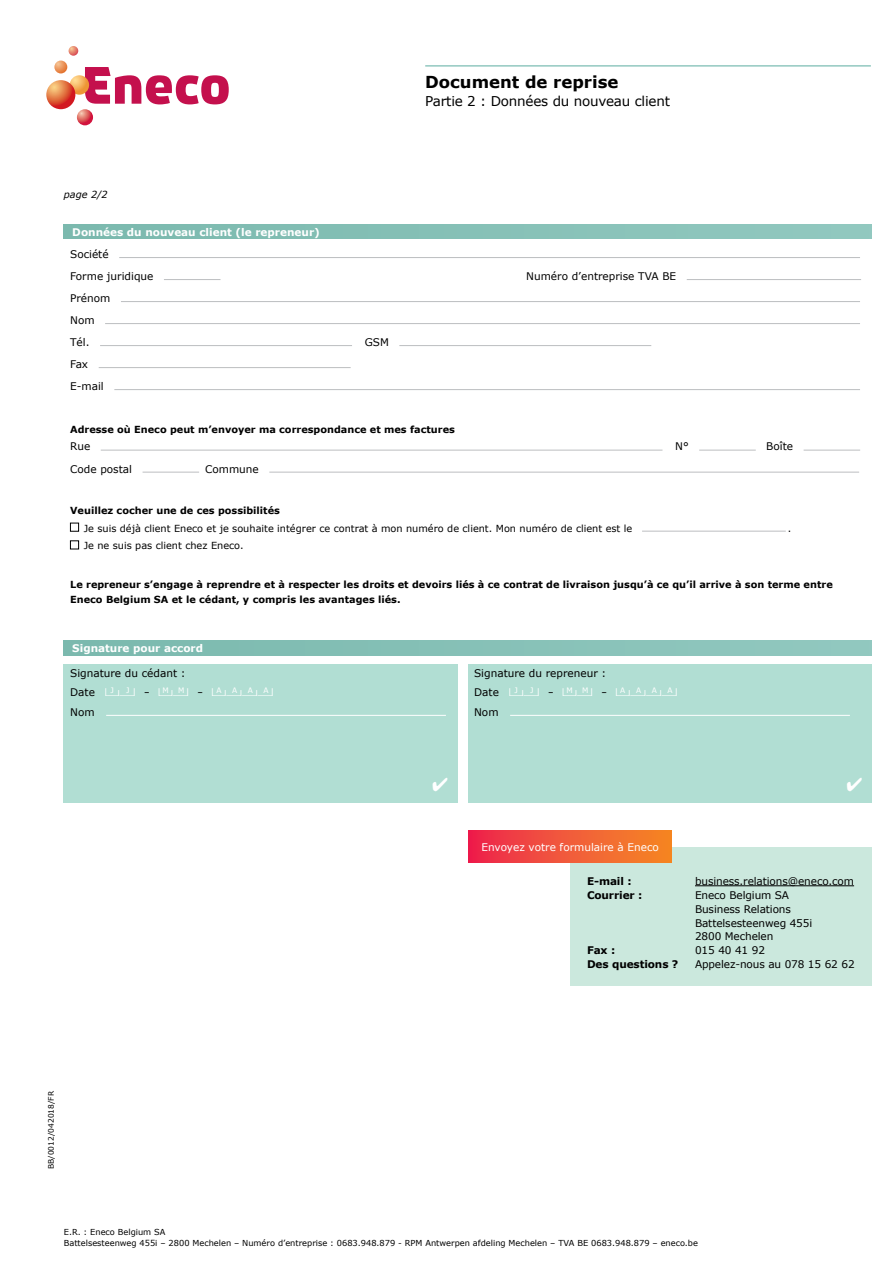
<style>
.page{position:relative;width:893px;height:1263px;background:#fff}
.page>*{position:absolute;margin:0;border:0;box-sizing:border-box;transform-origin:0 0}
.t1{font:700 16.5px "Verdana";color:#000}
.t2{font:13.5px "Verdana";letter-spacing:-.015em;color:#000}
.t3{font:10.5px/22px "Verdana";color:#000}
.t4{font:700 10.5px "Verdana";color:#fff}
.t5{font:700 10.5px "Verdana";letter-spacing:-.01em;color:#000}
.t6{font:10.5px "Border";letter-spacing:.15em;color:#fff;scale:1.3 1}
.t7{font:10.5px "Verdana";color:#fff}
.t8{font:700 9.75px/15px "Verdana";color:#000}
.t9{font:9.75px "Verdana";color:#000}
.t10{font:italic 9.75px "Verdana";color:#000}
.t11{font:8.25px/10.5px "Verdana";color:#000}
.t12{font:7.5px "Verdana";color:#000}
.t13{font:7.5px "Verdana";color:#fff}
.s1{font-family:"Verdana";color:#000}
</style>
<div class="page">
<svg style="left:85px;top:67px;width:144px;height:37px"></svg>
<svg style="left:70px;top:75px;width:19px;height:20px"></svg>
<svg style="left:46px;top:80px;width:29px;height:29px"></svg>
<svg style="left:77px;top:109px;width:16px;height:16px"></svg>
<svg style="left:54px;top:46px;width:24px;height:27px"></svg>
<hr style="left:425px;top:65px;width:446px;height:2px;background:#92c8c0">
<div style="left:64px;top:224px;width:808px;height:15px;background:#86c0b7"></div>
<hr style="left:119px;top:257px;width:741px;height:1px;background:#bcbec0">
<hr style="left:164px;top:279px;width:56px;height:1px;background:#bcbec0">
<hr style="left:687px;top:279px;width:174px;height:1px;background:#bcbec0">
<hr style="left:121px;top:301px;width:739px;height:1px;background:#bcbec0">
<hr style="left:105px;top:323px;width:755px;height:1px;background:#bcbec0">
<hr style="left:100px;top:345px;width:252px;height:1px;background:#bcbec0">
<hr style="left:399px;top:345px;width:252px;height:1px;background:#bcbec0">
<hr style="left:99px;top:367px;width:252px;height:1px;background:#bcbec0">
<hr style="left:114px;top:389px;width:746px;height:1px;background:#bcbec0">
<hr style="left:101px;top:450px;width:561px;height:1px;background:#bcbec0">
<hr style="left:699px;top:450px;width:57px;height:1px;background:#bcbec0">
<hr style="left:804px;top:450px;width:56px;height:1px;background:#bcbec0">
<hr style="left:143px;top:472px;width:56px;height:1px;background:#bcbec0">
<hr style="left:269px;top:472px;width:590px;height:1px;background:#bcbec0">
<div style="left:70px;top:523px;width:9px;height:8px;border:1px solid #000"></div>
<hr style="left:642px;top:531px;width:144px;height:1px;background:#bcbec0">
<div style="left:70px;top:540px;width:9px;height:9px;border:1px solid #000"></div>
<div style="left:468px;top:664px;width:404px;height:139px;background:#b1ded3"></div>
<hr style="left:510px;top:715px;width:340px;height:1px;background:#fff">
<div style="left:64px;top:664px;width:394px;height:139px;background:#b1ded3"></div>
<hr style="left:106px;top:715px;width:340px;height:1px;background:#fff">
<div style="left:64px;top:640px;width:808px;height:15px;background:#86c0b7"></div>
<div style="left:570px;top:847px;width:302px;height:138px;background:#cbe8dd"></div>
<hr style="left:695px;top:885px;width:159px;height:1px;background:#000">
<div style="left:469px;top:831px;width:202px;height:31px;background:linear-gradient(to right,#ed264e,#f58a24)"></div>
<p class="t10" style="left:64px;top:188px;width:46px">page 2/2</p>
<p class="t4" style="left:72px;top:224px;width:249px">Données du nouveau client (le repreneur)</p>
<p class="t3" style="left:70px;top:243px;width:85px">Société<br>Forme juridique</p>
<p class="t3" style="left:70px;top:287px;width:42px">Prénom<br>Nom<br>Tél.</p>
<h1 class="t1" style="left:425px;top:70px;width:195px">Document de reprise</h1>
<p class="t2" style="left:425px;top:92px;width:246px">Partie 2 : Données du nouveau client</p>
<p class="t3" style="left:365px;top:331px;width:26px">GSM</p>
<p class="t3" style="left:526px;top:265px;width:152px">Numéro d’entreprise TVA BE</p>
<p class="t3" style="left:70px;top:353px;width:35px">Fax<br>E-mail</p>
<p class="t8" style="left:70px;top:421px;width:386px">Adresse où Eneco peut m’envoyer ma correspondance et mes factures</p>
<p class="t3" style="left:70px;top:435px;width:22px">Rue</p>
<p class="t3" style="left:675px;top:435px;width:15px">N°</p>
<p class="t3" style="left:766px;top:435px;width:28px">Boîte</p>
<p class="t3" style="left:70px;top:457px;width:63px">Code postal</p>
<p class="t3" style="left:205px;top:457px;width:55px">Commune</p>
<p class="t8" style="left:70px;top:502px;width:211px">Veuillez cocher une de ces possibilités</p>
<p class="t9" style="left:84px;top:521px;width:550px">Je suis déjà client Eneco et je souhaite intégrer ce contrat à mon numéro de client. Mon numéro de client est le</p>
<p class="t9" style="left:788px;top:521px;width:5px">.</p>
<p class="t9" style="left:84px;top:539px;width:161px">Je ne suis pas client chez Eneco.</p>
<p class="t8" style="left:70px;top:576px;width:764px">Le repreneur s’engage à reprendre et à respecter les droits et devoirs liés à ce contrat de livraison jusqu’à ce qu’il arrive à son terme entre<br>Eneco Belgium SA et le cédant, y compris les avantages liés.</p>
<p class="t4" style="left:72px;top:640px;width:132px">Signature pour accord</p>
<p class="t3" style="left:70px;top:662px;width:117px">Signature du cédant :</p>
<p class="t6" style="left:70px;top:686px;width:157px"><span class="s1">Date</span> 13 <span class="s1">-</span> 13 <span class="s1">-</span> 1223</p>
<p class="t3" style="left:70px;top:701px;width:26px">Nom</p>
<p class="t13" style="left:111px;top:685px;width:5px">J</p>
<p class="t13" style="left:126px;top:685px;width:5px">J</p>
<p class="t13" style="left:162px;top:685px;width:24px">M M</p>
<p class="t13" style="left:216px;top:685px;width:7px">A</p>
<p class="t13" style="left:232px;top:685px;width:7px">A</p>
<p class="t13" style="left:248px;top:685px;width:7px">A</p>
<p class="t13" style="left:263px;top:685px;width:7px">A</p>
<p class="t3" style="left:474px;top:662px;width:134px">Signature du repreneur :</p>
<p class="t6" style="left:474px;top:686px;width:157px"><span class="s1">Date</span> 13 <span class="s1">-</span> 13 <span class="s1">-</span> 1223</p>
<p class="t3" style="left:474px;top:701px;width:26px">Nom</p>
<p class="t13" style="left:514px;top:685px;width:5px">J</p>
<p class="t13" style="left:530px;top:685px;width:5px">J</p>
<p class="t13" style="left:566px;top:685px;width:24px">M M</p>
<p class="t13" style="left:620px;top:685px;width:7px">A</p>
<p class="t13" style="left:636px;top:685px;width:7px">A</p>
<p class="t13" style="left:652px;top:685px;width:7px">A</p>
<p class="t13" style="left:667px;top:685px;width:7px">A</p>
<p class="t7" style="left:481px;top:840px;width:179px">Envoyez votre formulaire à Eneco</p>
<p class="t5" style="left:587px;top:874px;width:46px">E-mail :</p>
<p class="t3" style="left:695px;top:870px;width:161px">business.relations@eneco.com</p>
<p class="t5" style="left:587px;top:887px;width:57px">Courrier :</p>
<p class="t3" style="left:695px;top:888px;width:119px;line-height:14px">Eneco Belgium SA<br>Business Relations<br>Battelsesteenweg 455i<br>2800 Mechelen</p>
<p class="t5" style="left:587px;top:943px;width:30px">Fax :</p>
<p class="t3" style="left:695px;top:939px;width:72px">015 40 41 92</p>
<p class="t5" style="left:587px;top:957px;width:93px">Des questions ?</p>
<p class="t3" style="left:695px;top:953px;width:161px">Appelez-nous au 078 15 62 62</p>
<p class="t12" style="left:46px;top:1169px;width:79px;rotate:-90deg">BB/0012/042018/FR</p>
<p class="t11" style="left:64px;top:1227px;width:636px">E.R. : Eneco Belgium SA<br>Battelsesteenweg 455i – 2800 Mechelen – Numéro d’entreprise : 0683.948.879 - RPM Antwerpen afdeling Mechelen – TVA BE 0683.948.879 – eneco.be</p>
</div>
